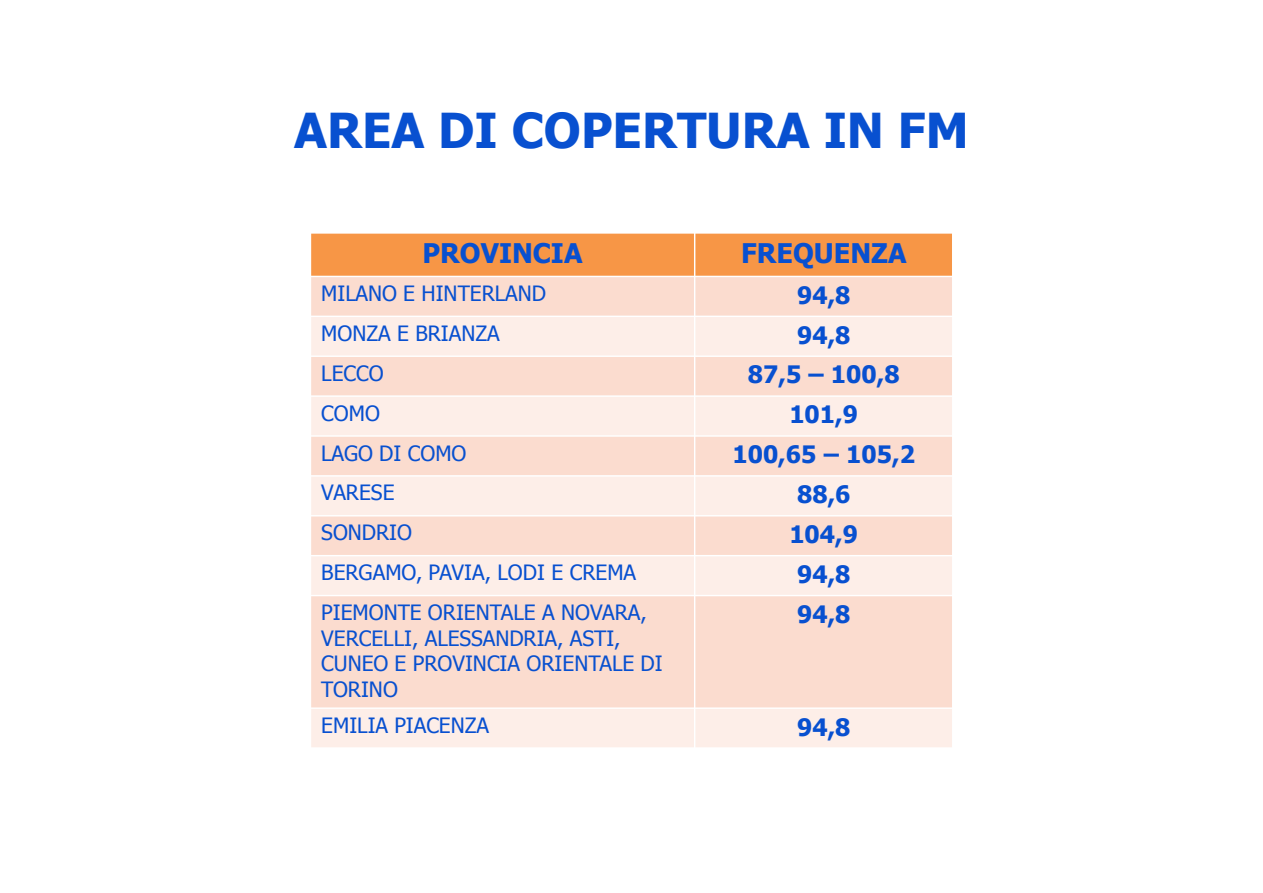
<style>
.page{position:relative;width:1263px;height:893px;background:#fff}
.page>*{position:absolute;margin:0;border:0;box-sizing:border-box;transform-origin:0 0}
.t1{font:700 48px "Tahoma";color:#0850d0}
.t2{font:700 27px "Tahoma";color:#0850d0}
.t3{font:700 24px "Tahoma";color:#0850d0}
.t4{font:21.15px "Tahoma";color:#0850d0}
.t5{font:21px/25.3px "Tahoma";color:#0850d0}
</style>
<div class="page">
<div style="left:310px;top:233px;width:385px;height:43px;background:#f79646"></div>
<div style="left:695px;top:233px;width:258px;height:43px;background:#f79646"></div>
<div style="left:310px;top:276px;width:385px;height:40px;background:#fbdccf"></div>
<div style="left:695px;top:276px;width:258px;height:40px;background:#fbdccf"></div>
<div style="left:310px;top:316px;width:385px;height:40px;background:#fdeee8"></div>
<div style="left:695px;top:316px;width:258px;height:40px;background:#fdeee8"></div>
<div style="left:310px;top:356px;width:385px;height:40px;background:#fbdccf"></div>
<div style="left:695px;top:356px;width:258px;height:40px;background:#fbdccf"></div>
<div style="left:310px;top:396px;width:385px;height:40px;background:#fdeee8"></div>
<div style="left:695px;top:396px;width:258px;height:40px;background:#fdeee8"></div>
<div style="left:310px;top:436px;width:385px;height:40px;background:#fbdccf"></div>
<div style="left:695px;top:436px;width:258px;height:40px;background:#fbdccf"></div>
<div style="left:310px;top:476px;width:385px;height:40px;background:#fdeee8"></div>
<div style="left:695px;top:476px;width:258px;height:40px;background:#fdeee8"></div>
<div style="left:310px;top:516px;width:385px;height:40px;background:#fbdccf"></div>
<div style="left:695px;top:516px;width:258px;height:40px;background:#fbdccf"></div>
<div style="left:310px;top:556px;width:385px;height:39px;background:#fdeee8"></div>
<div style="left:695px;top:556px;width:258px;height:39px;background:#fdeee8"></div>
<div style="left:310px;top:595px;width:385px;height:113px;background:#fbdccf"></div>
<div style="left:695px;top:595px;width:258px;height:113px;background:#fbdccf"></div>
<div style="left:310px;top:708px;width:385px;height:40px;background:#fdeee8"></div>
<div style="left:695px;top:708px;width:258px;height:40px;background:#fdeee8"></div>
<hr style="left:694px;top:232px;width:1px;height:517px;background:#fff">
<hr style="left:310px;top:276px;width:643px;height:1px;background:#fff">
<hr style="left:310px;top:316px;width:643px;height:1px;background:#fff">
<hr style="left:310px;top:355px;width:643px;height:2px;background:#fff">
<hr style="left:310px;top:395px;width:643px;height:2px;background:#fff">
<hr style="left:310px;top:435px;width:643px;height:2px;background:#fff">
<hr style="left:310px;top:475px;width:643px;height:2px;background:#fff">
<hr style="left:310px;top:515px;width:643px;height:1px;background:#fff">
<hr style="left:310px;top:555px;width:643px;height:1px;background:#fff">
<hr style="left:310px;top:595px;width:643px;height:1px;background:#fff">
<hr style="left:310px;top:707px;width:643px;height:2px;background:#fff">
<hr style="left:310px;top:232px;width:1px;height:517px;background:#fff">
<hr style="left:952px;top:232px;width:1px;height:517px;background:#fff">
<hr style="left:310px;top:232px;width:643px;height:2px;background:#fff">
<hr style="left:310px;top:747px;width:643px;height:2px;background:#fff">
<p class="t1" style="left:294px;top:97px;width:676px">AREA DI COPERTURA IN FM</p>
<p class="t2" style="left:422px;top:234px;width:162px">PROVINCIA</p>
<p class="t2" style="left:741px;top:234px;width:167px">FREQUENZA</p>
<p class="t5" style="left:321px;top:280px;width:226px">MILANO E HINTERLAND</p>
<p class="t3" style="left:797px;top:278px;width:55px">94,8</p>
<p class="t5" style="left:321px;top:320px;width:180px">MONZA E BRIANZA</p>
<p class="t3" style="left:797px;top:318px;width:55px">94,8</p>
<p class="t5" style="left:321px;top:359px;width:64px">LECCO</p>
<p class="t3" style="left:748px;top:358px;width:153px">87,5 – 100,8</p>
<p class="t5" style="left:321px;top:399px;width:60px">COMO</p>
<p class="t3" style="left:789px;top:398px;width:70px">101,9</p>
<p class="t5" style="left:321px;top:439px;width:147px">LAGO DI COMO</p>
<p class="t3" style="left:732px;top:438px;width:184px">100,65 – 105,2</p>
<p class="t5" style="left:321px;top:479px;width:75px">VARESE</p>
<p class="t3" style="left:797px;top:478px;width:55px">88,6</p>
<p class="t5" style="left:321px;top:519px;width:92px">SONDRIO</p>
<p class="t3" style="left:789px;top:517px;width:70px">104,9</p>
<p class="t5" style="left:321px;top:559px;width:316px">BERGAMO, PAVIA, LODI E CREMA</p>
<p class="t3" style="left:797px;top:557px;width:55px">94,8</p>
<p class="t5" style="left:321px;top:599px;width:327px">PIEMONTE ORIENTALE A NOVARA,</p>
<p class="t4" style="left:321px;top:624px;width:301px">VERCELLI, ALESSANDRIA, ASTI,</p>
<p class="t5" style="left:321px;top:650px;width:343px">CUNEO E PROVINCIA ORIENTALE DI<br>TORINO</p>
<p class="t3" style="left:797px;top:597px;width:55px">94,8</p>
<p class="t5" style="left:321px;top:711px;width:169px">EMILIA PIACENZA</p>
<p class="t3" style="left:797px;top:710px;width:55px">94,8</p>
</div>
